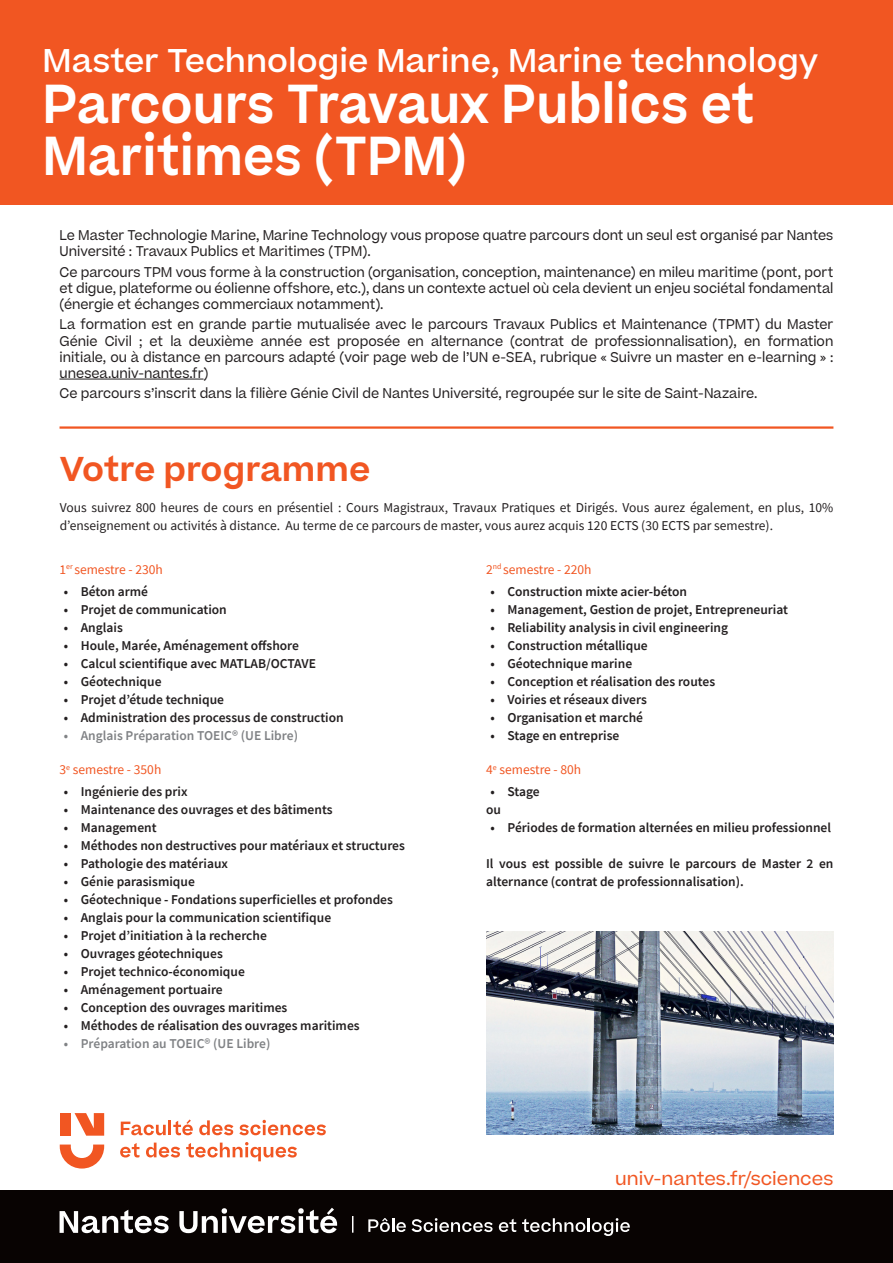
<style>
.page{position:relative;width:893px;height:1263px;background:#fff}
.page>*{position:absolute;margin:0;border:0;box-sizing:border-box;transform-origin:0 0}
.Titre_2{font:600 52.5px/52.5px "Beatrice";color:#fff;scale:.92 1}
.Titre{font:600 33px "Beatrice";color:#f15622}
.Titre_2-2{font:500 31.5px "Beatrice";color:#fff}
.t1{font:18px "Beatrice";color:#f15622}
.t2{font:600 13.5px/18px "Source Sans Pro";color:#231f20}
.verbatim{font:13.5px/16.2px "Beatrice";color:#231f20;text-align:justify;scale:.94 1}
.t3{font:13.5px/18px "Source Sans Pro";color:#231f20}
.t4{font:600 13.5px "Source Sans Pro";color:#808285}
.info_encart{font:13.5px "Source Sans Pro";color:#f15622}
</style>
<div class="page">
<img style="left:486px;top:931px;width:347px;height:203px">
<hr style="left:60px;top:379px;width:144px;height:1px;background:#231f20">
<div style="left:0;top:0;width:893px;height:204px;background:#f15622"></div>
<hr style="left:60px;top:426px;width:773px;height:3px;background:#f15622">
<svg style="left:60px;top:1144px;width:44px;height:24px"></svg>
<svg style="left:75px;top:1113px;width:29px;height:23px"></svg>
<div style="left:60px;top:1113px;width:11px;height:23px;background:#f15622"></div>
<svg style="left:121px;top:1119px;width:72px;height:16px"></svg>
<svg style="left:199px;top:1120px;width:34px;height:15px"></svg>
<svg style="left:239px;top:1120px;width:87px;height:15px"></svg>
<svg style="left:120px;top:1143px;width:19px;height:14px"></svg>
<svg style="left:146px;top:1142px;width:34px;height:15px"></svg>
<svg style="left:186px;top:1142px;width:111px;height:19px"></svg>
<div style="left:0;top:1191px;width:893px;height:72px;background:#080302"></div>
<svg style="left:60px;top:1208px;width:277px;height:25px"></svg>
<svg style="left:368px;top:1218px;width:38px;height:14px"></svg>
<svg style="left:412px;top:1218px;width:81px;height:14px"></svg>
<svg style="left:499px;top:1219px;width:17px;height:13px"></svg>
<svg style="left:522px;top:1218px;width:108px;height:18px"></svg>
<svg style="left:352px;top:1216px;width:1px;height:17px"></svg>
<p class="Titre_2-2" style="left:43px;top:40px;width:777px">Master Technologie Marine, Marine technology</p>
<p class="Titre_2" style="left:43px;top:77px;width:776px">Parcours Travaux Publics et<br>Maritimes (TPM)</p>
<p class="verbatim" style="left:60px;top:227px;width:825px">Le Master Technologie Marine, Marine Technology vous propose quatre parcours dont un seul est organisé par Nantes<br>Université : Travaux Publics et Maritimes (TPM).</p>
<p class="verbatim" style="left:60px;top:263px;width:825px">Ce parcours TPM vous forme à la construction (organisation, conception, maintenance) en mileu maritime (pont, port et digue, plateforme ou éolienne offshore, etc.), dans un contexte actuel où cela devient un enjeu sociétal fondamental (énergie et échanges commerciaux notamment).</p>
<p class="verbatim" style="left:60px;top:316px;width:825px">La formation est en grande partie mutualisée avec le parcours Travaux Publics et Maintenance (TPMT) du Master Génie Civil ; et la deuxième année est proposée en alternance (contrat de professionnalisation), en formation initiale, ou à distance en parcours adapté (voir page web de l’UN e-SEA, rubrique « Suivre un master en e-learning » : unesea.univ-nantes.fr)</p>
<p class="verbatim" style="left:60px;top:385px;width:744px">Ce parcours s’inscrit dans la filière Génie Civil de Nantes Université, regroupée sur le site de Saint-Nazaire.</p>
<p class="Titre" style="left:60px;top:447px;width:312px">Votre programme</p>
<p class="t3" style="left:60px;top:498px;width:775px">Vous suivrez 800 heures de cours en présentiel : Cours Magistraux, Travaux Pratiques et Dirigés. Vous aurez également, en plus, 10% d’enseignement ou activités à distance. Au terme de ce parcours de master, vous aurez acquis 120 ECTS (30 ECTS par semestre).</p>
<p class="info_encart" style="left:60px;top:560px;width:105px">1<sup>er</sup> semestre - 230h</p>
<p class="t2" style="left:64px;top:582px;width:86px">• Béton armé</p>
<p class="t2" style="left:64px;top:600px;width:165px">• Projet de communication</p>
<p class="t2" style="left:64px;top:618px;width:61px">• Anglais</p>
<p class="t2" style="left:64px;top:636px;width:237px">• Houle, Marée, Aménagement offshore</p>
<p class="t2" style="left:64px;top:654px;width:254px">• Calcul scientifique avec MATLAB/OCTAVE</p>
<p class="t2" style="left:64px;top:672px;width:99px">• Géotechnique</p>
<p class="t2" style="left:64px;top:690px;width:162px">• Projet d’étude technique</p>
<p class="t2" style="left:64px;top:708px;width:281px">• Administration des processus de construction</p>
<p class="t4" style="left:64px;top:726px;width:236px">• Anglais Préparation TOEIC® (UE Libre)</p>
<p class="info_encart" style="left:60px;top:761px;width:103px">3<sup>e</sup> semestre - 350h</p>
<p class="t2" style="left:64px;top:783px;width:125px">• Ingénierie des prix</p>
<p class="t2" style="left:64px;top:801px;width:270px">• Maintenance des ouvrages et des bâtiments</p>
<p class="t2" style="left:64px;top:819px;width:94px">• Management</p>
<p class="t2" style="left:64px;top:837px;width:343px">• Méthodes non destructives pour matériaux et structures</p>
<p class="t2" style="left:64px;top:855px;width:166px">• Pathologie des matériaux</p>
<p class="t2" style="left:64px;top:873px;width:133px">• Génie parasismique</p>
<p class="t2" style="left:64px;top:891px;width:331px">• Géotechnique - Fondations superficielles et profondes</p>
<p class="t2" style="left:64px;top:909px;width:269px">• Anglais pour la communication scientifique</p>
<p class="t2" style="left:64px;top:927px;width:205px">• Projet d’initiation à la recherche</p>
<p class="t2" style="left:64px;top:945px;width:161px">• Ouvrages géotechniques</p>
<p class="t2" style="left:64px;top:963px;width:183px">• Projet technico-économique</p>
<p class="t2" style="left:64px;top:981px;width:160px">• Aménagement portuaire</p>
<p class="t2" style="left:64px;top:999px;width:225px">• Conception des ouvrages maritimes</p>
<p class="t2" style="left:64px;top:1017px;width:297px">• Méthodes de réalisation des ouvrages maritimes</p>
<p class="t4" style="left:64px;top:1035px;width:208px">• Préparation au TOEIC® (UE Libre)</p>
<p class="info_encart" style="left:486px;top:560px;width:107px">2<sup>nd</sup> semestre - 220h</p>
<p class="t2" style="left:490px;top:582px;width:198px">• Construction mixte acier-béton</p>
<p class="t2" style="left:490px;top:600px;width:299px">• Management, Gestion de projet, Entrepreneuriat</p>
<p class="t2" style="left:490px;top:618px;width:239px">• Reliability analysis in civil engineering</p>
<p class="t2" style="left:490px;top:636px;width:159px">• Construction métallique</p>
<p class="t2" style="left:490px;top:654px;width:143px">• Géotechnique marine</p>
<p class="t2" style="left:490px;top:672px;width:226px">• Conception et réalisation des routes</p>
<p class="t2" style="left:490px;top:690px;width:158px">• Voiries et réseaux divers</p>
<p class="t2" style="left:490px;top:708px;width:154px">• Organisation et marché</p>
<p class="t2" style="left:490px;top:726px;width:130px">• Stage en entreprise</p>
<p class="info_encart" style="left:486px;top:761px;width:97px">4<sup>e</sup> semestre - 80h</p>
<p class="t2" style="left:490px;top:783px;width:51px">• Stage</p>
<p class="t2" style="left:486px;top:801px;width:16px">ou</p>
<p class="t2" style="left:490px;top:819px;width:342px">• Périodes de formation alternées en milieu professionnel</p>
<p class="t2" style="left:486px;top:855px;width:349px">Il vous est possible de suivre le parcours de Master 2 en alternance (contrat de professionnalisation).</p>
<p class="t1" style="left:615px;top:1167px;width:220px">univ-nantes.fr/sciences</p>
</div>
